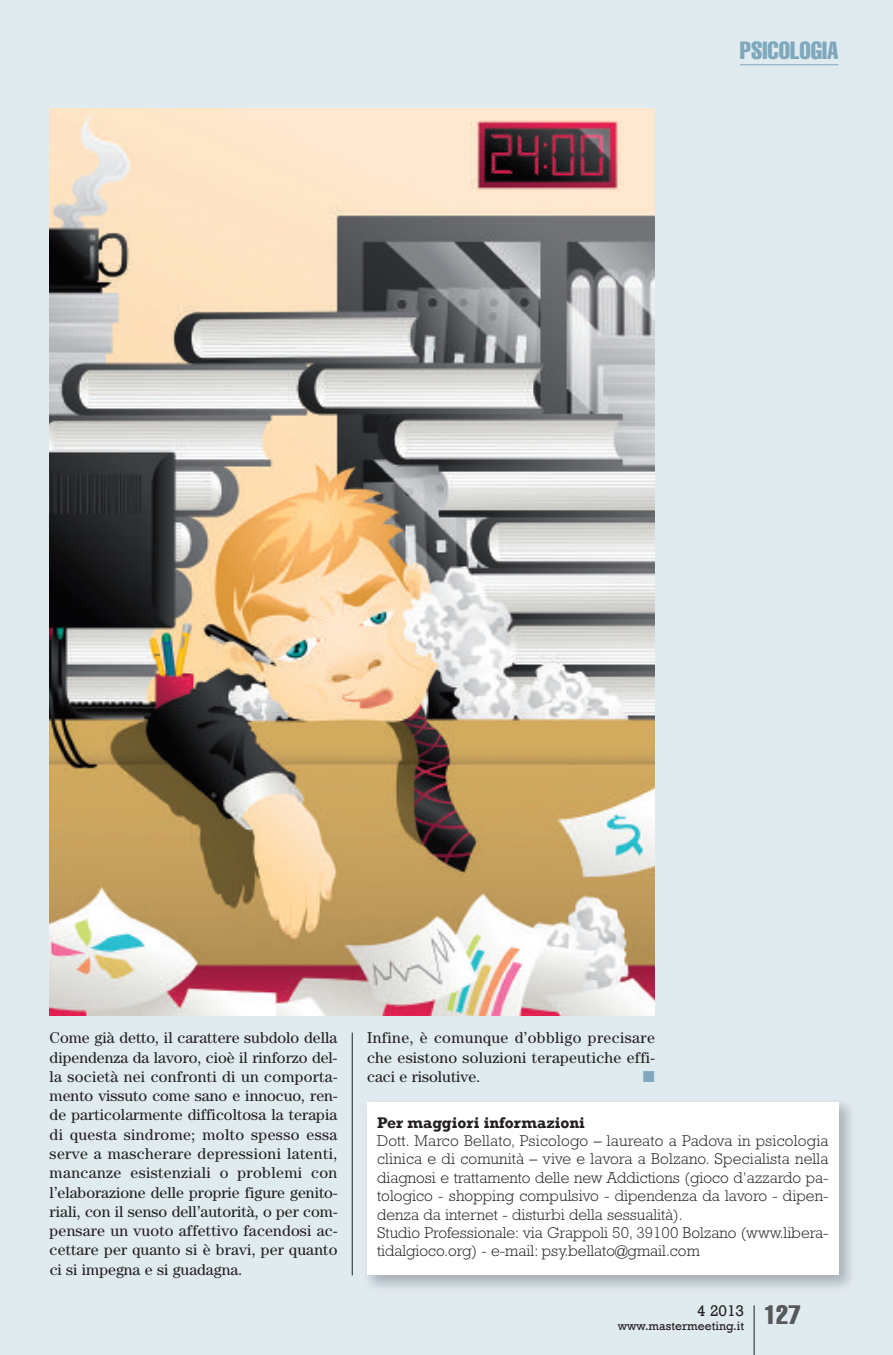
<style>
.page{position:relative;width:893px;height:1355px;background:#fff}
.page>*{position:absolute;margin:0;border:0;box-sizing:border-box;transform-origin:0 0}
.t1{font:extra-condensed 24.5px "Helvetica";color:#7fa8bc}
.t2{font:15.75px/19.2px "Century";letter-spacing:.01em;color:#231f20;text-align:justify}
.t3{font:300 15.75px/18.4px "Rockwell";color:#231f20}
.t4{font:700 15.75px "Rockwell";color:#231f20}
.t5{font:15.75px "Rockwell";color:#231f20}
.t6{font:15.75px "Zapf Dingbats";color:#7fa8bc}
.t7{font:12.25px "Rockwell";color:#231f20}
</style>
<div class="page">
<div style="left:0;top:0;width:893px;height:1354px;background:#e0ebf0"></div>
<hr style="left:754px;top:1305px;width:1px;height:49px;background:#231f20">
<hr style="left:740px;top:64px;width:98px;height:1px;background:#7fa8bc">
<hr style="left:352px;top:1032px;width:1px;height:243px;background:#231f20">
<img style="left:367px;top:1102px;width:484px;height:186px">
<div style="left:367px;top:1101px;width:471px;height:173px;background:#fff"></div>
<img style="left:50px;top:108px;width:605px;height:907px">
<h1 class="t1" style="left:740px;top:42px;width:100px">PSICOLOGIA</h1>
<p class="t2" style="left:50px;top:1029px;width:289px">Come già detto, il carattere subdolo della dipendenza da lavoro, cioè il rinforzo del&shy;la società nei confronti di un comporta&shy;mento vissuto come sano e innocuo, ren&shy;de particolarmente difficoltosa la terapia di questa sindrome; molto spesso essa serve a mascherare depressioni latenti, mancanze esistenziali o problemi con l’elaborazione delle proprie figure genito&shy;riali, con il senso dell’autorità, o per com&shy;pensare un vuoto affettivo facendosi ac&shy;cettare per quanto si è bravi, per quanto ci si impegna e si guadagna.</p>
<p class="t2" style="left:367px;top:1029px;width:289px">Infine, è comunque d’obbligo precisare che esistono soluzioni terapeutiche effi&shy;caci e risolutive.</p>
<p class="t6" style="left:643px;top:1067px;width:13px">■</p>
<p class="t4" style="left:377px;top:1112px;width:209px">Per maggiori informazioni</p>
<p class="t3" style="left:377px;top:1133px;width:453px">Dott. Marco Bellato, Psicologo – laureato a Padova in psicologia clinica e di comunità – vive e lavora a Bolzano. Specialista nella diagnosi e trattamento delle new Addictions (gioco d’azzardo pa&shy;tologico - shopping compulsivo - dipendenza da lavoro - dipen&shy;denza da internet - disturbi della sessualità).<br>Studio Professionale: via Grappoli 50, 39100 Bolzano (www.libera&shy;tidalgioco.org) - e-mail: psy.bellato@gmail.com</p>
<p class="t7" style="left:618px;top:1318px;width:184px">www.mastermeeting.it <sup>127</sup></p>
<p class="t5" style="left:697px;top:1300px;width:49px">4 2013</p>
</div>
